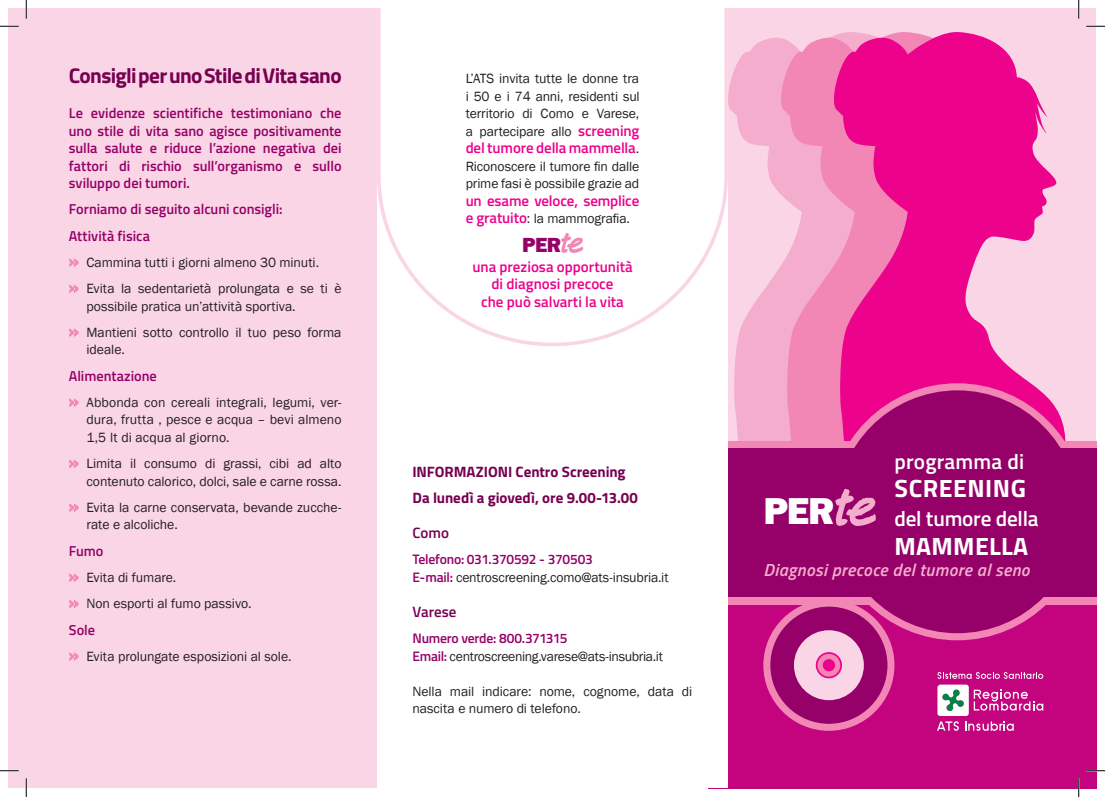
<style>
.page{position:relative;width:1105px;height:797px;background:#fff}
.page>*{position:absolute;margin:0;border:0;box-sizing:border-box;transform-origin:0 0}
.t1{font:800 38.5px "Franklin Gothic";color:#fff}
.t2{font:700 25px "Titillium";letter-spacing:.02em;color:#fff}
.t3{font:700 21.25px "Titillium";letter-spacing:-.03em;color:#760051}
.t4{font:600 21.25px "Titillium";letter-spacing:-.01em;color:#fff}
.t5{font:600 21.25px "Titillium";letter-spacing:.01em;color:#fff}
.t6{font:800 21px "Franklin Gothic";color:#950169}
.t7{font:italic 600 17.5px "Titillium";letter-spacing:.02em;color:#f5adce}
.t8{font:600 15px/17.5px "Titillium";color:#ed028c;text-align:center}
.t9{font:700 15px/26.2px "Titillium";letter-spacing:-.005em;color:#760051}
.t10{font:600 15px "Titillium";color:#760051}
.t11{font:600 14.38px/17.5px "Titillium";color:#950169;text-align:justify}
.t12{font:13.75px/17.5px "Franklin Gothic";letter-spacing:-.005em;color:#231f20}
.t13{font:600 13.75px "Titillium";letter-spacing:-.02em;color:#950169}
.t14{font:13.75px "Franklin Gothic";letter-spacing:-.025em;color:#231f20}
.s1{font-family:"Titillium";font-weight:600;font-size:17.5px;color:#f287b6}
.s2{font-style:inherit}
.s3{font-family:"Titillium";font-weight:600;font-size:15px;color:#ed028c}
.s4{font-family:"Franklin Gothic";font-weight:400;font-size:13.75px;color:#231f20}
.s5{font-family:"Axure Handwriting";font-weight:700;font-style:italic;font-size:28.5px;color:#f287b6}
.s6{font-family:"Titillium";font-weight:600;color:#950169}
.s7{font-family:"Axure Handwriting";font-weight:700;font-style:italic;font-size:52.62px;color:#f5adce}
</style>
<div class="page">
<div style="left:715px;top:9px;width:381px;height:463px;background:#fad5e5"></div>
<svg style="left:730px;top:37px;width:49px;height:404px;fill:#f5adce"></svg>
<svg style="left:779px;top:36px;width:53px;height:405px;background:#f39cc3"></svg>
<svg style="left:832px;top:32px;width:234px;height:409px;fill:#ed028c"></svg>
<div style="left:708px;top:487px;width:388px;height:301px;background:#c4047f"></div>
<div style="left:707px;top:441px;width:389px;height:163px;background:#f287b6"></div>
<div style="left:832px;top:387px;width:250px;height:249px;background:#950169;border-radius:50%"></div>
<div style="left:707px;top:448px;width:389px;height:149px;background:#950169"></div>
<div style="left:763px;top:599px;width:131px;height:131px;background:#f287b6;border-radius:50%"></div>
<div style="left:770px;top:606px;width:117px;height:117px;background:#950169;border-radius:50%"></div>
<div style="left:794px;top:630px;width:70px;height:70px;background:#fad5e5;border-radius:50%"></div>
<svg style="left:816px;top:652px;width:26px;height:26px"></svg>
<div style="left:817px;top:654px;width:23px;height:22px;background:#f287b6;border-radius:50%"></div>
<div style="left:823px;top:659px;width:12px;height:12px;background:#ed028c;border-radius:50%"></div>
<div style="left:9px;top:9px;width:388px;height:779px;background:#fad5e5"></div>
<div style="left:377px;top:9px;width:351px;height:779px;background:#fff"></div>
<svg style="left:377px;top:9px;width:353px;height:337px"></svg>
<svg style="left:69px;top:258px;width:10px;height:9px"></svg>
<svg style="left:69px;top:284px;width:10px;height:9px"></svg>
<svg style="left:69px;top:328px;width:10px;height:9px"></svg>
<svg style="left:69px;top:398px;width:10px;height:9px"></svg>
<svg style="left:69px;top:459px;width:10px;height:9px"></svg>
<svg style="left:69px;top:503px;width:10px;height:9px"></svg>
<svg style="left:69px;top:573px;width:10px;height:9px"></svg>
<svg style="left:69px;top:600px;width:10px;height:8px"></svg>
<svg style="left:69px;top:652px;width:10px;height:9px"></svg>
<svg style="left:937px;top:672px;width:106px;height:58px"></svg>
<svg style="left:0;top:25px;width:19px;height:2px"></svg>
<svg style="left:1086px;top:25px;width:19px;height:2px"></svg>
<svg style="left:0;top:770px;width:19px;height:1px"></svg>
<svg style="left:1086px;top:770px;width:19px;height:1px"></svg>
<svg style="left:25px;top:0;width:2px;height:19px"></svg>
<svg style="left:25px;top:778px;width:2px;height:19px"></svg>
<svg style="left:1078px;top:0;width:1px;height:19px"></svg>
<svg style="left:1078px;top:778px;width:1px;height:19px"></svg>
<h3 class="t3" style="left:69px;top:59px;width:274px">Consigli per uno Stile di Vita sano</h3>
<p class="t11" style="left:69px;top:103px;width:274px">Le evidenze scientifiche testimoniano che uno stile di vita sano agisce positivamente sulla salute e riduce l’azione negativa dei fattori di rischio sull’organismo e sullo sviluppo dei tumori.</p>
<p class="t11" style="left:69px;top:195px;width:215px;line-height:26.2px">Forniamo di seguito alcuni consigli:<br>Attività fisica</p>
<p class="t12" style="left:69px;top:249px;width:274px;line-height:26.2px"><span class="s1">»</span> Cammina tutti i giorni almeno 30 minuti.<br><span class="s1">»</span> Evita la sedentarietà prolungata e se ti è</p>
<p class="t12" style="left:69px;top:293px;width:274px;line-height:26.2px;text-indent:18px">possibile pratica un’attività sportiva.<br><span class="s1">»</span> Mantieni sotto controllo il tuo peso forma</p>
<p class="t12" style="left:86px;top:341px;width:40px">ideale.</p>
<p class="t11" style="left:69px;top:366px;width:90px">Alimentazione</p>
<p class="t12" style="left:86px;top:394px;width:257px;text-align:justify;text-indent:-18px"><span class="s1">»</span> Abbonda con cereali integrali, legumi, ver&shy;dura, frutta , pesce e acqua – bevi almeno 1,5 lt di acqua al giorno.</p>
<p class="t12" style="left:69px;top:455px;width:274px;text-align:right"><span class="s1">»</span> Limita il consumo di grassi, cibi ad alto contenuto calorico, dolci, sale e carne rossa.</p>
<p class="t12" style="left:86px;top:499px;width:257px;text-indent:-18px"><span class="s1">»</span> Evita la carne conservata, bevande zucche&shy;rate e alcoliche.</p>
<p class="t11" style="left:69px;top:541px;width:36px">Fumo</p>
<p class="t12" style="left:69px;top:564px;width:184px;line-height:26.2px"><span class="s1">»</span> Evita di fumare.<br><span class="s1">»</span> Non esporti al fumo passivo.</p>
<p class="t11" style="left:69px;top:620px;width:28px">Sole</p>
<p class="t12" style="left:69px;top:647px;width:224px"><span class="s1">»</span> Evita prolungate esposizioni al sole.</p>
<p class="t12" style="left:466px;top:70px;width:176px;text-align:justify">L’ATS invita tutte le donne tra i 50 e i 7<span class="s2">4</span> anni, residenti sul territorio di Como e Varese, a partecipare allo <span class="s3">screening</span></p>
<p class="t8" style="left:466px;top:138px;width:175px">del tumore della mammella<span class="s4">.</span></p>
<p class="t12" style="left:466px;top:157px;width:175px">Riconoscere il tumore fin dalle prime fasi è possibile grazie ad</p>
<p class="t8" style="left:466px;top:191px;width:175px">un esame veloce, semplice</p>
<p class="t12" style="left:466px;top:210px;width:166px"><span class="s3">e gratuito</span>: la mammografia.</p>
<h3 class="t6" style="left:522px;top:231px;width:62px">PER<span class="s5">te</span></h3>
<p class="t8" style="left:472px;top:257px;width:162px">una preziosa opportunità di diagnosi precoce<br>che può salvarti la vita</p>
<p class="t9" style="left:412px;top:458px;width:227px">INFORMAZIONI Centro Screening<br>Da lunedì a giovedì, ore 9.00-13.00</p>
<p class="t10" style="left:412px;top:521px;width:38px">Como</p>
<p class="t13" style="left:412px;top:549px;width:182px">Telefono: 031.370592 - 370503</p>
<p class="t12" style="left:412px;top:569px;width:258px"><span class="s6">E-mail:</span> centroscreening.como@ats-insubria.it</p>
<p class="t10" style="left:412px;top:600px;width:45px">Varese</p>
<p class="t13" style="left:412px;top:628px;width:156px">Numero verde: 800.371315</p>
<p class="t14" style="left:412px;top:647px;width:252px"><span class="s6">Email:</span> centroscreening.varese@ats-insubria.it</p>
<p class="t12" style="left:412px;top:682px;width:281px">Nella mail indicare: nome, cognome, data di nascita e numero di telefono.</p>
<h1 class="t1" style="left:763px;top:486px;width:113px">PER<span class="s7">te</span></h1>
<h3 class="t5" style="left:894px;top:445px;width:131px">programma di</h3>
<h2 class="t2" style="left:894px;top:469px;width:133px">SCREENING</h2>
<h3 class="t4" style="left:894px;top:502px;width:146px">del tumore della</h3>
<h2 class="t2" style="left:894px;top:527px;width:135px">MAMMELLA</h2>
<p class="t7" style="left:763px;top:556px;width:268px">Diagnosi precoce del tumore al seno</p>
</div>
